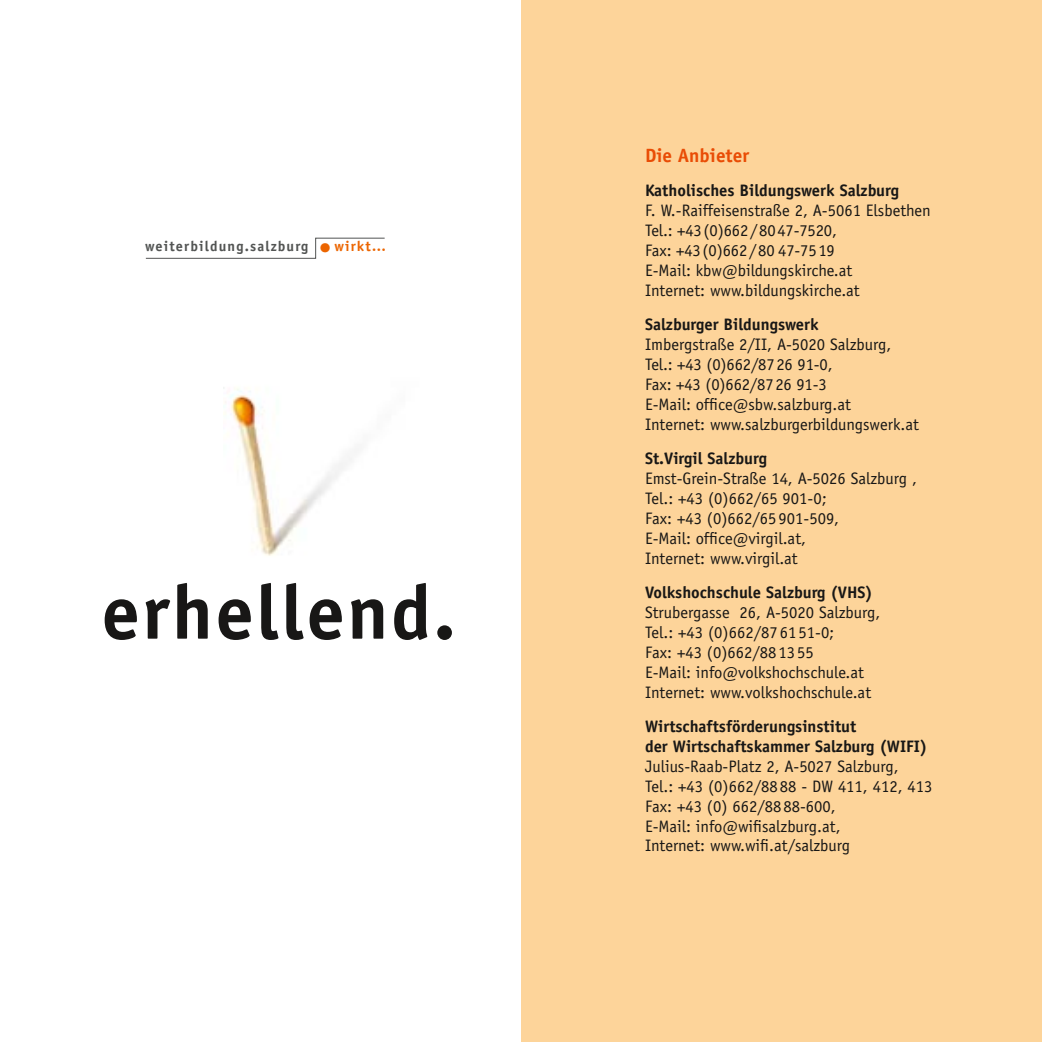
<style>
.page{position:relative;width:1042px;height:1042px;background:#fff}
.page>*{position:absolute;margin:0;border:0;box-sizing:border-box;transform-origin:0 0}
.t1{font:700 77px "Officina Sans";letter-spacing:.03em;color:#181716}
.t2{font:700 19.25px "Officina Sans";color:#e94c05}
.t3{font:16.62px/19.8px "Officina Sans";color:#181716}
.t4{font:700 16.62px/19.8px "Officina Sans";color:#181716}
.t5{font:700 14.35px "Officina Sans";letter-spacing:.08em;color:#525453}
.s1{font-size:25.55px;color:#ec6500}
.s2{color:#ec6500}
</style>
<div class="page">
<div style="left:521px;top:0;width:521px;height:1042px;background:#fdd49a"></div>
<img style="left:223px;top:387px;width:129px;height:169px">
<svg style="left:145px;top:238px;width:240px;height:21px"></svg>
<p class="t5" style="left:145px;top:238px;width:243px">weiterbildung.salzburg <span class="s1">•</span> <span class="s2">wirkt…</span></p>
<h1 class="t1" style="left:101px;top:564px;width:356px">erhellend.</h1>
<p class="t2" style="left:645px;top:143px;width:106px">Die Anbieter</p>
<p class="t4" style="left:645px;top:180px;width:256px">Katholisches Bildungswerk Salzburg</p>
<p class="t3" style="left:645px;top:201px;width:287px">F. W.-Raiffeisenstraße 2, A-5061 Elsbethen Tel.: +43(0)662/8047-7520,<br>Fax: +43(0)662/80 47-7519<br>E-Mail: kbw@bildungskirche.at<br>Internet: www.bildungskirche.at</p>
<p class="t4" style="left:645px;top:314px;width:175px">Salzburger Bildungswerk</p>
<p class="t3" style="left:645px;top:335px;width:275px">Imbergstraße 2/II, A-5020 Salzburg, Tel.: +43 (0)662/8726 91-0,<br>Fax: +43 (0)662/8726 91-3<br>E-Mail: office@sbw.salzburg.at<br>Internet: www.salzburgerbildungswerk.at</p>
<p class="t4" style="left:645px;top:448px;width:123px">St.Virgil Salzburg</p>
<p class="t3" style="left:645px;top:469px;width:273px">Emst-Grein-Straße 14, A-5026 Salzburg ,<br>Tel.: +43 (0)662/65 901-0;<br>Fax: +43 (0)662/65901-509,<br>E-Mail: office@virgil.at,<br>Internet: www.virgil.at</p>
<p class="t4" style="left:645px;top:582px;width:229px">Volkshochschule Salzburg (VHS)</p>
<p class="t3" style="left:645px;top:603px;width:237px">Strubergasse 26, A-5020 Salzburg,<br>Tel.: +43 (0)662/876151-0;<br>Fax: +43 (0)662/881355<br>E-Mail: info@volkshochschule.at<br>Internet: www.volkshochschule.at</p>
<p class="t4" style="left:645px;top:716px;width:284px">Wirtschaftsförderungsinstitut<br>der Wirtschaftskammer Salzburg (WIFI)</p>
<p class="t3" style="left:645px;top:756px;width:289px">Julius-Raab-Platz 2, A-5027 Salzburg,<br>Tel.: +43 (0)662/8888 - DW 411, 412, 413<br>Fax: +43 (0) 662/8888-600,<br>E-Mail: info@wifisalzburg.at,<br>Internet: www.wifi.at/salzburg</p>
</div>
